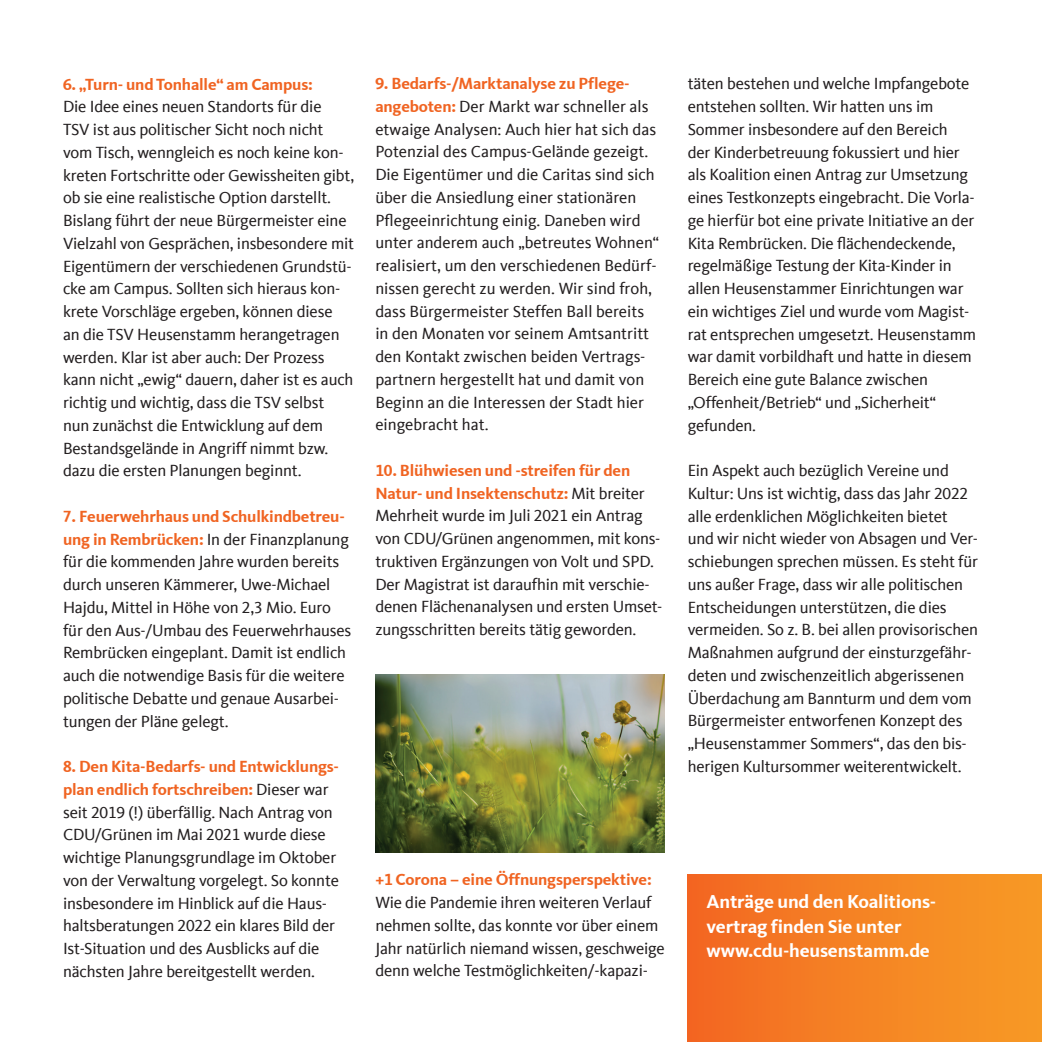
<style>
.page{position:relative;width:1042px;height:1042px;background:#fff}
.page>*{position:absolute;margin:0;border:0;box-sizing:border-box;transform-origin:0 0}
.t1{font:700 19.25px/24.5px "CDU Kievit Tab";letter-spacing:-.01em;color:#fff}
.t2{font:16.62px/22.8px "CDU Kievit Tab";letter-spacing:-.01em;color:#231f20}
.t3{font:700 16.62px "CDU Kievit Tab";letter-spacing:-.01em;color:#f06422}
.s1{font-weight:700;color:#f06422}
</style>
<div class="page">
<img style="left:376px;top:675px;width:289px;height:177px">
<div style="left:688px;top:874px;width:354px;height:168px;background:linear-gradient(to right,#f36822,#f79c26)"></div>
<p class="t3" style="left:63px;top:74px;width:251px">6. „Turn- und Tonhalle“ am Campus:</p>
<p class="t2" style="left:63px;top:96px;width:293px">Die Idee eines neuen Standorts für die<br>TSV ist aus politischer Sicht noch nicht vom Tisch, wenngleich es noch keine kon&shy;kreten Fortschritte oder Gewissheiten gibt, ob sie eine realistische Option darstellt.<br>Bislang führt der neue Bürgermeister eine Vielzahl von Gesprächen, insbesondere mit Eigentümern der verschiedenen Grundstü&shy;cke am Campus. Sollten sich hieraus kon&shy;krete Vorschläge ergeben, können diese<br>an die TSV Heusenstamm herangetragen werden. Klar ist aber auch: Der Prozess kann nicht „ewig“ dauern, daher ist es auch richtig und wichtig, dass die TSV selbst nun zunächst die Entwicklung auf dem Bestandsgelände in Angriff nimmt bzw. dazu die ersten Planungen beginnt.</p>
<p class="t2" style="left:63px;top:505px;width:290px"><span class="s1">7. Feuerwehrhaus und Schulkindbetreu&shy;ung in Rembrücken:</span> In der Finanzplanung für die kommenden Jahre wurden bereits durch unseren Kämmerer, Uwe-Michael Hajdu, Mittel in Höhe von 2,3 Mio. Euro für den Aus-/Umbau des Feuerwehrhauses Rembrücken eingeplant. Damit ist endlich auch die notwendige Basis für die weitere politische Debatte und genaue Ausarbei&shy;tungen der Pläne gelegt.</p>
<p class="t2" style="left:63px;top:755px;width:278px"><span class="s1">8. Den Kita-Bedarfs- und Entwicklungs&shy;plan endlich fortschreiben:</span> Dieser war seit 2019 (!) überfällig. Nach Antrag von CDU/Grünen im Mai 2021 wurde diese wichtige Planungsgrundlage im Oktober von der Verwaltung vorgelegt. So konnte insbesondere im Hinblick auf die Haus&shy;haltsberatungen 2022 ein klares Bild der Ist-Situation und des Ausblicks auf die nächsten Jahre bereitgestellt werden.</p>
<p class="t2" style="left:375px;top:72px;width:285px"><span class="s1">9. Bedarfs-/Marktanalyse zu Pflege&shy;angeboten:</span> Der Markt war schneller als etwaige Analysen: Auch hier hat sich das Potenzial des Campus-Gelände gezeigt.<br>Die Eigentümer und die Caritas sind sich über die Ansiedlung einer stationären Pflegeeinrichtung einig. Daneben wird unter anderem auch „betreutes Wohnen“ realisiert, um den verschiedenen Bedürf&shy;nissen gerecht zu werden. Wir sind froh, dass Bürgermeister Steffen Ball bereits in den Monaten vor seinem Amtsantritt den Kontakt zwischen beiden Vertrags&shy;partnern hergestellt hat und damit von Beginn an die Interessen der Stadt hier eingebracht hat.</p>
<p class="t2" style="left:375px;top:459px;width:289px"><span class="s1">10. Blühwiesen und -streifen für den Natur- und Insektenschutz:</span> Mit breiter Mehrheit wurde im Juli 2021 ein Antrag von CDU/Grünen angenommen, mit kons&shy;truktiven Ergänzungen von Volt und SPD.<br>Der Magistrat ist daraufhin mit verschie&shy;denen Flächenanalysen und ersten Umset&shy;zungsschritten bereits tätig geworden.</p>
<p class="t3" style="left:375px;top:870px;width:278px">+1 Corona – eine Öffnungsperspektive:</p>
<p class="t2" style="left:375px;top:891px;width:291px">Wie die Pandemie ihren weiteren Verlauf nehmen sollte, das konnte vor über einem Jahr natürlich niemand wissen, geschweige denn welche Testmöglichkeiten/-kapazi-</p>
<p class="t2" style="left:688px;top:73px;width:290px">täten bestehen und welche Impfangebote entstehen sollten. Wir hatten uns im Sommer insbesondere auf den Bereich<br>der Kinderbetreuung fokussiert und hier als Koalition einen Antrag zur Umsetzung eines Testkonzepts eingebracht. Die Vorla&shy;ge hierfür bot eine private Initiative an der Kita Rembrücken. Die flächendeckende, regelmäßige Testung der Kita-Kinder in allen Heusenstammer Einrichtungen war ein wichtiges Ziel und wurde vom Magist&shy;rat entsprechen umgesetzt. Heusenstamm war damit vorbildhaft und hatte in diesem Bereich eine gute Balance zwischen „Offenheit/Betrieb“ und „Sicherheit“ gefunden.</p>
<p class="t2" style="left:688px;top:459px;width:292px">Ein Aspekt auch bezüglich Vereine und Kultur: Uns ist wichtig, dass das Jahr 2022 alle erdenklichen Möglichkeiten bietet und wir nicht wieder von Absagen und Ver&shy;schiebungen sprechen müssen. Es steht für uns außer Frage, dass wir alle politischen Entscheidungen unterstützen, die dies vermeiden. So z. B. bei allen provisorischen Maßnahmen aufgrund der einsturzgefähr&shy;deten und zwischenzeitlich abgerissenen Überdachung am Bannturm und dem vom Bürgermeister entworfenen Konzept des „Heusenstammer Sommers“, das den bis&shy;herigen Kultursommer weiterentwickelt.</p>
<p class="t1" style="left:706px;top:889px;width:231px">Anträge und den Koalitions&shy;vertrag finden Sie unter www.cdu-heusenstamm.de</p>
</div>
